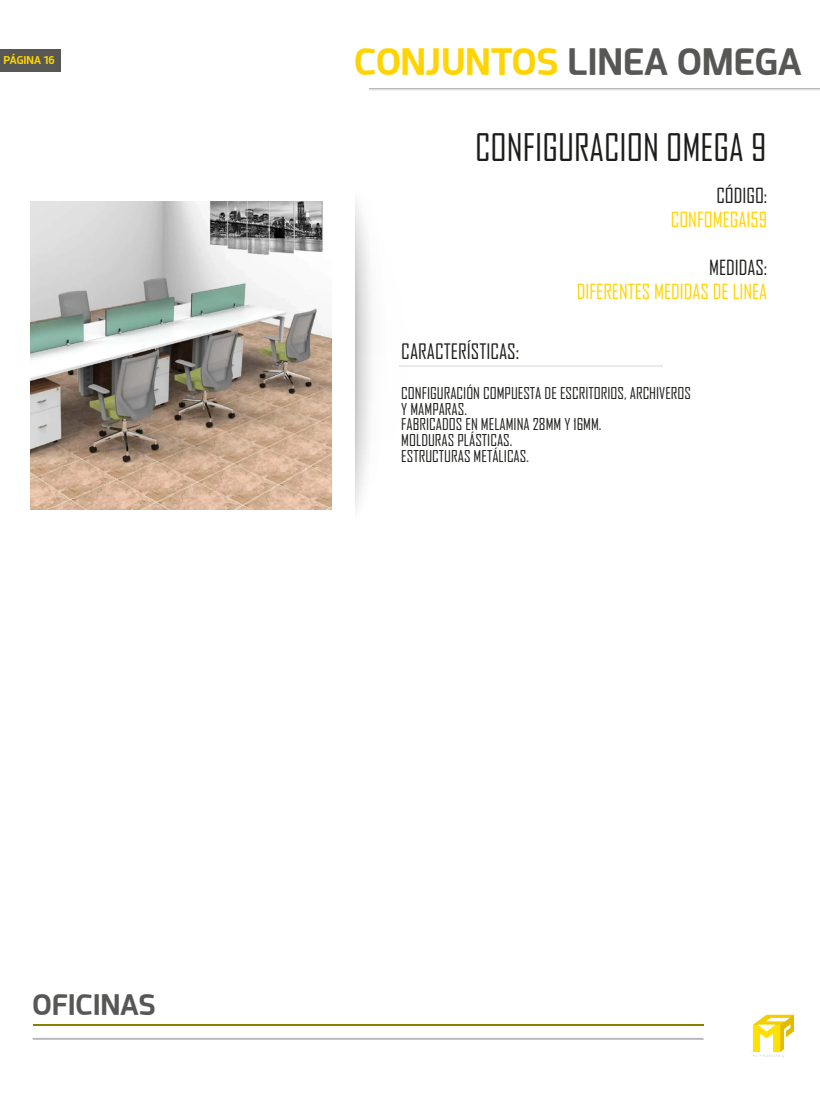
<style>
.page{position:relative;width:820px;height:1093px;background:#fff}
.page>*{position:absolute;margin:0;border:0;box-sizing:border-box;transform-origin:0 0}
.t1{font:36.4px "Agency FB";color:#1d1d1b}
.t2{font:700 36px "Acephimere";color:#575756}
.t3{font:700 28px "Acephimere";color:#575756}
.t4{font:20.4px "Agency FB";color:#1d1d1b}
.t5{font:20px "Agency FB";color:#ffd402}
.t6{font:20px "Agency FB";color:#1d1d1b}
.t7{font:15.6px/15.6px "Agency FB";color:#1d1d1b}
.t8{font:700 10.8px "Acephimere";color:#ffd402}
.s1{color:#ffd402}
</style>
<div class="page">
<svg style="left:355px;top:201px;width:52px;height:309px"></svg>
<div style="left:369px;top:88px;width:450px;height:3px;border:1px solid #e9eaee"></div>
<hr style="left:32px;top:1024px;width:671px;height:1px;background:#8c8001">
<div style="left:32px;top:1038px;width:671px;height:1px;border:1px solid #e9eaee"></div>
<img style="left:750px;top:1014px;width:44px;height:43px">
<div style="left:0;top:49px;width:61px;height:23px;background:#575756"></div>
<hr style="left:399px;top:365px;width:263px;height:1px;background:#e9eaee">
<img style="left:30px;top:201px;width:301px;height:308px">
<p class="t8" style="left:4px;top:53px;width:53px">PÁGINA 16</p>
<h2 class="t2" style="left:354px;top:37px;width:448px"><span class="s1">CONJUNTOS</span> LINEA OMEGA</h2>
<h1 class="t1" style="left:475px;top:125px;width:293px">CONFIGURACION OMEGA 9</h1>
<p class="t6" style="left:716px;top:184px;width:52px">CÓDIGO:</p>
<p class="t5" style="left:670px;top:208px;width:98px">CONFOMEGA159</p>
<p class="t6" style="left:708px;top:256px;width:60px">MEDIDAS:</p>
<p class="t5" style="left:576px;top:280px;width:192px">DIFERENTES MEDIDAS DE LINEA</p>
<h3 class="t3" style="left:32px;top:985px;width:124px">OFICINAS</h3>
<h3 class="t4" style="left:401px;top:339px;width:119px">CARACTERÍSTICAS:</h3>
<p class="t7" style="left:401px;top:385px;width:291px">CONFIGURACIÓN COMPUESTA DE ESCRITORIOS, ARCHIVEROS<br>Y MAMPARAS.<br>FABRICADOS EN MELAMINA 28MM Y 16MM.<br>MOLDURAS PLÁSTICAS.<br>ESTRUCTURAS METÁLICAS.</p>
</div>
